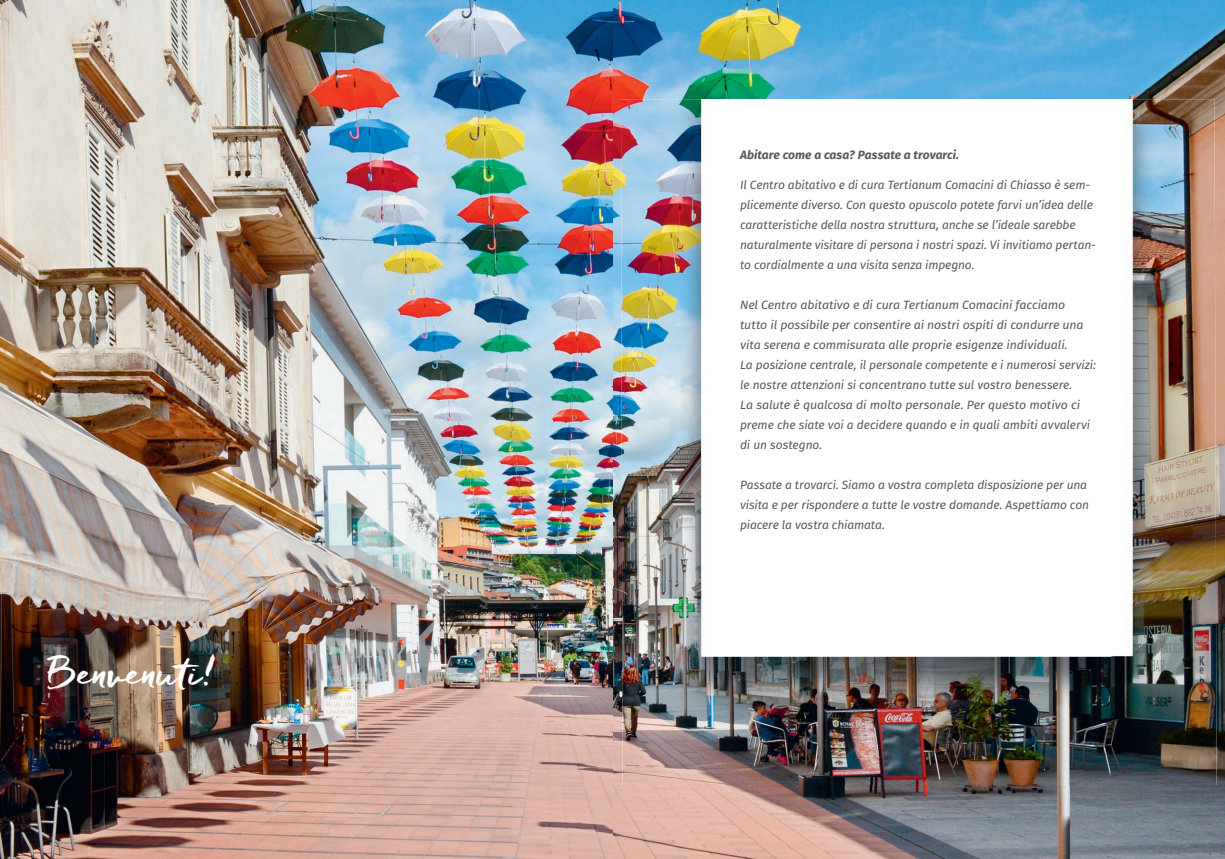
<style>
.page{position:relative;width:1225px;height:859px;background:#fff}
.page>*{position:absolute;margin:0;border:0;box-sizing:border-box;transform-origin:0 0}
.t1{font:42px "Freeland";letter-spacing:.01em;color:#fff}
.t2{font:italic 12px/20px "Fira Sans";letter-spacing:-.01em;color:#57585a}
.t3{font:italic 700 12px "Fira Sans";color:#57585a}
</style>
<div class="page">
<img style="left:0;top:0;width:1225px;height:859px">
<img style="left:621px;top:99px;width:595px;height:686px">
<hr style="left:612px;top:0;width:1px;height:859px;background:#00436a">
<h1 class="t1" style="left:48px;top:645px;width:169px">Benvenuti!</h1>
<p class="t3" style="left:740px;top:145px;width:221px">Abitare come a casa? Passate a trovarci.</p>
<p class="t2" style="left:740px;top:175px;width:357px">Il Centro abitativo e di cura Tertianum Comacini di Chiasso è sem&shy;plicemente diverso. Con questo opuscolo potete farvi un’idea delle caratteristiche della nostra struttura, anche se l’ideale sarebbe naturalmente visitare di persona i nostri spazi. Vi invitiamo pertan&shy;to cordialmente a una visita senza impegno.</p>
<p class="t2" style="left:740px;top:295px;width:357px">Nel Centro abitativo e di cura Tertianum Comacini facciamo<br>tutto il possibile per consentire ai nostri ospiti di condurre una vita serena e commisurata alle proprie esigenze individuali.<br>La posizione centrale, il personale competente e i numerosi servizi: le nostre attenzioni si concentrano tutte sul vostro benessere.<br>La salute è qualcosa di molto personale. Per questo motivo ci preme che siate voi a decidere quando e in quali ambiti avvalervi di un sostegno.</p>
<p class="t2" style="left:740px;top:475px;width:350px">Passate a trovarci. Siamo a vostra completa disposizione per una visita e per rispondere a tutte le vostre domande. Aspettiamo con piacere la vostra chiamata.</p>
</div>
